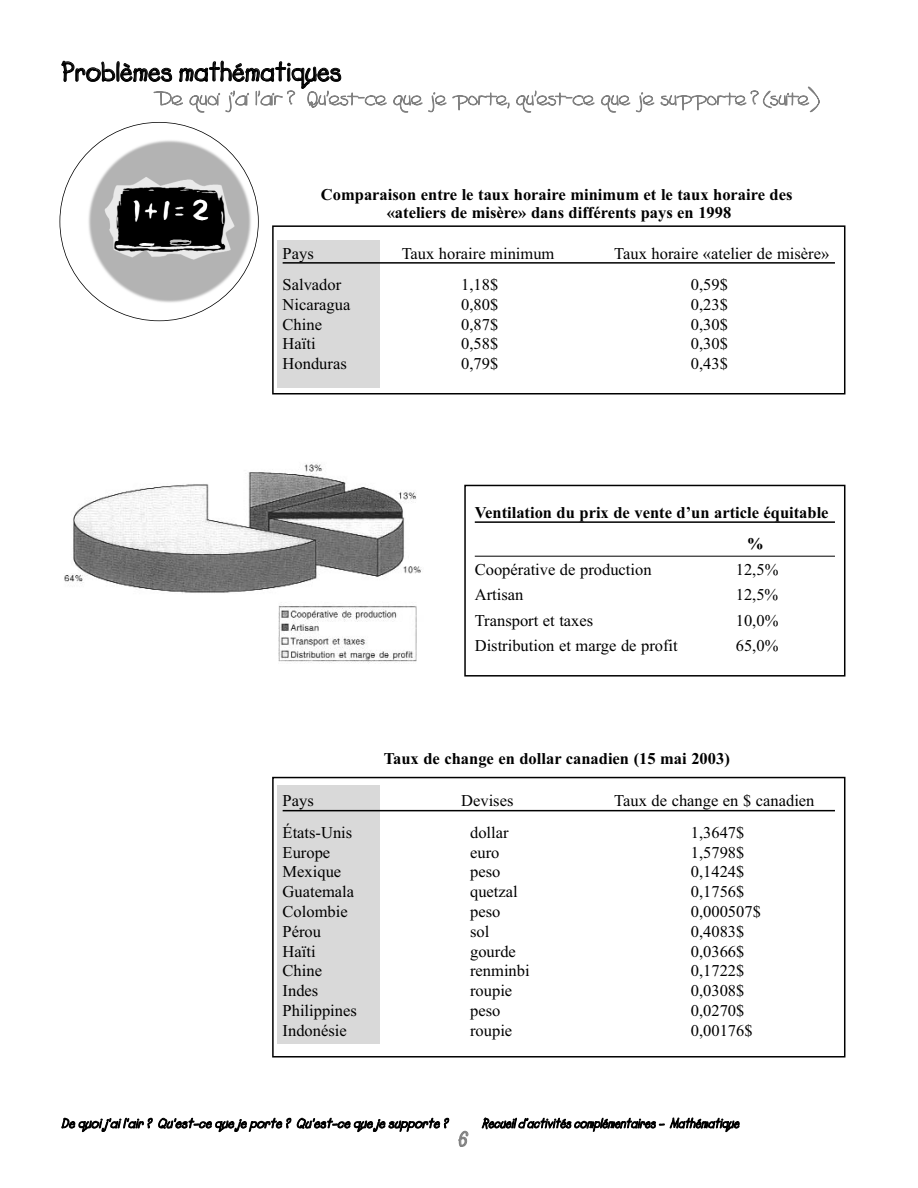
<style>
.page{position:relative;width:918px;height:1188px;background:#fff}
.page>*{position:absolute;margin:0;border:0;box-sizing:border-box;transform-origin:0 0}
.t1{font:700 27px "Lemonade ICG";color:#000}
.t2{font:italic 700 21px "Lemonade ICG";color:#808080}
.t3{font:19.5px "Grafitti Script SSK";color:#808080}
.t4{font:16.5px "Times New Roman";color:#000}
.t5{font:700 16.5px/18px "Times New Roman";color:#000;text-align:center}
.t6{font:italic 700 13.5px "Lemonade ICG";color:#000}
.t7{font:italic 700 13.5px "Lemonade ICG";color:#000;scale:.9 1}
</style>
<div class="page">
<img style="left:83px;top:134px;width:173px;height:174px">
<div style="left:277px;top:240px;width:102px;height:148px;background:#d9d9d9"></div>
<hr style="left:283px;top:262px;width:552px;height:2px;background:#000">
<div style="left:272px;top:225px;width:573px;height:170px;border:2px solid #000"></div>
<div style="left:277px;top:785px;width:102px;height:259px;background:#d9d9d9"></div>
<hr style="left:283px;top:810px;width:552px;height:1px;background:#000">
<div style="left:272px;top:777px;width:573px;height:281px;border:2px solid #000"></div>
<hr style="left:475px;top:521px;width:360px;height:2px;background:#000">
<hr style="left:475px;top:556px;width:360px;height:1px;background:#000">
<div style="left:464px;top:485px;width:381px;height:192px;border:2px solid #000"></div>
<img style="left:64px;top:463px;width:358px;height:201px">
<h1 class="t1" style="left:61px;top:62px;width:282px">Problèmes mathématiques</h1>
<p class="t3" style="left:155px;top:92px;width:665px">De quoi j'ai l'air ? Qu'est-ce que je porte, qu'est-ce que je supporte ? (suite)</p>
<p class="t5" style="left:321px;top:187px;width:473px">Comparaison entre le taux horaire minimum et le taux horaire des «ateliers de misère» dans différents pays en 1998</p>
<p class="t4" style="left:283px;top:247px;width:33px">Pays</p>
<p class="t4" style="left:402px;top:247px;width:154px">Taux horaire minimum</p>
<p class="t4" style="left:614px;top:247px;width:216px">Taux horaire «atelier de misère»</p>
<p class="t4" style="left:283px;top:279px;width:60px">Salvador</p>
<p class="t4" style="left:461px;top:279px;width:39px">1,18$</p>
<p class="t4" style="left:691px;top:279px;width:39px">0,59$</p>
<p class="t4" style="left:283px;top:298px;width:69px">Nicaragua</p>
<p class="t4" style="left:461px;top:298px;width:39px">0,80$</p>
<p class="t4" style="left:691px;top:298px;width:39px">0,23$</p>
<p class="t4" style="left:283px;top:318px;width:41px">Chine</p>
<p class="t4" style="left:461px;top:318px;width:39px">0,87$</p>
<p class="t4" style="left:691px;top:318px;width:39px">0,30$</p>
<p class="t4" style="left:283px;top:338px;width:34px">Haïti</p>
<p class="t4" style="left:461px;top:338px;width:39px">0,58$</p>
<p class="t4" style="left:691px;top:338px;width:39px">0,30$</p>
<p class="t4" style="left:283px;top:358px;width:66px">Honduras</p>
<p class="t4" style="left:461px;top:358px;width:39px">0,79$</p>
<p class="t4" style="left:691px;top:358px;width:39px">0,43$</p>
<p class="t5" style="left:747px;top:498px;width:83px;line-height:31.5px;text-align:left;text-indent:-272px">Ventilation du prix de vente d’un article équitable %</p>
<p class="t4" style="left:475px;top:563px;width:178px">Coopérative de production</p>
<p class="t4" style="left:736px;top:563px;width:44px">12,5%</p>
<p class="t4" style="left:475px;top:589px;width:50px">Artisan</p>
<p class="t4" style="left:736px;top:589px;width:44px">12,5%</p>
<p class="t4" style="left:475px;top:614px;width:120px">Transport et taxes</p>
<p class="t4" style="left:736px;top:614px;width:44px">10,0%</p>
<p class="t4" style="left:475px;top:640px;width:204px">Distribution et marge de profit</p>
<p class="t4" style="left:736px;top:640px;width:44px">65,0%</p>
<p class="t5" style="left:384px;top:751px;width:348px">Taux de change en dollar canadien (15 mai 2003)</p>
<p class="t4" style="left:283px;top:795px;width:33px">Pays</p>
<p class="t4" style="left:461px;top:795px;width:54px">Devises</p>
<p class="t4" style="left:614px;top:795px;width:202px">Taux de change en $ canadien</p>
<p class="t4" style="left:283px;top:826px;width:71px">États-Unis</p>
<p class="t4" style="left:470px;top:826px;width:40px">dollar</p>
<p class="t4" style="left:691px;top:826px;width:55px">1,3647$</p>
<p class="t4" style="left:283px;top:846px;width:49px">Europe</p>
<p class="t4" style="left:470px;top:846px;width:31px">euro</p>
<p class="t4" style="left:691px;top:846px;width:55px">1,5798$</p>
<p class="t4" style="left:283px;top:866px;width:60px">Mexique</p>
<p class="t4" style="left:470px;top:866px;width:32px">peso</p>
<p class="t4" style="left:691px;top:866px;width:55px">0,1424$</p>
<p class="t4" style="left:283px;top:886px;width:73px">Guatemala</p>
<p class="t4" style="left:470px;top:886px;width:49px">quetzal</p>
<p class="t4" style="left:691px;top:886px;width:55px">0,1756$</p>
<p class="t4" style="left:283px;top:906px;width:67px">Colombie</p>
<p class="t4" style="left:470px;top:906px;width:32px">peso</p>
<p class="t4" style="left:691px;top:906px;width:72px">0,000507$</p>
<p class="t4" style="left:283px;top:925px;width:40px">Pérou</p>
<p class="t4" style="left:470px;top:925px;width:21px">sol</p>
<p class="t4" style="left:691px;top:925px;width:55px">0,4083$</p>
<p class="t4" style="left:283px;top:945px;width:34px">Haïti</p>
<p class="t4" style="left:470px;top:945px;width:47px">gourde</p>
<p class="t4" style="left:691px;top:945px;width:55px">0,0366$</p>
<p class="t4" style="left:283px;top:965px;width:41px">Chine</p>
<p class="t4" style="left:470px;top:965px;width:61px">renminbi</p>
<p class="t4" style="left:691px;top:965px;width:55px">0,1722$</p>
<p class="t4" style="left:283px;top:985px;width:37px">Indes</p>
<p class="t4" style="left:470px;top:985px;width:44px">roupie</p>
<p class="t4" style="left:691px;top:985px;width:55px">0,0308$</p>
<p class="t4" style="left:283px;top:1005px;width:76px">Philippines</p>
<p class="t4" style="left:470px;top:1005px;width:32px">peso</p>
<p class="t4" style="left:691px;top:1005px;width:55px">0,0270$</p>
<p class="t4" style="left:283px;top:1024px;width:66px">Indonésie</p>
<p class="t4" style="left:470px;top:1024px;width:44px">roupie</p>
<p class="t4" style="left:691px;top:1024px;width:63px">0,00176$</p>
<p class="t6" style="left:61px;top:1118px;width:391px">De quoij 'ail'air ? Qu'est-ce que je porte ? Qu'est-ce que je supporte ?</p>
<p class="t7" style="left:482px;top:1118px;width:290px">Recueild’activités complémentaires – Mathématique</p>
<p class="t2" style="left:457px;top:1132px;width:16px">6</p>
</div>
